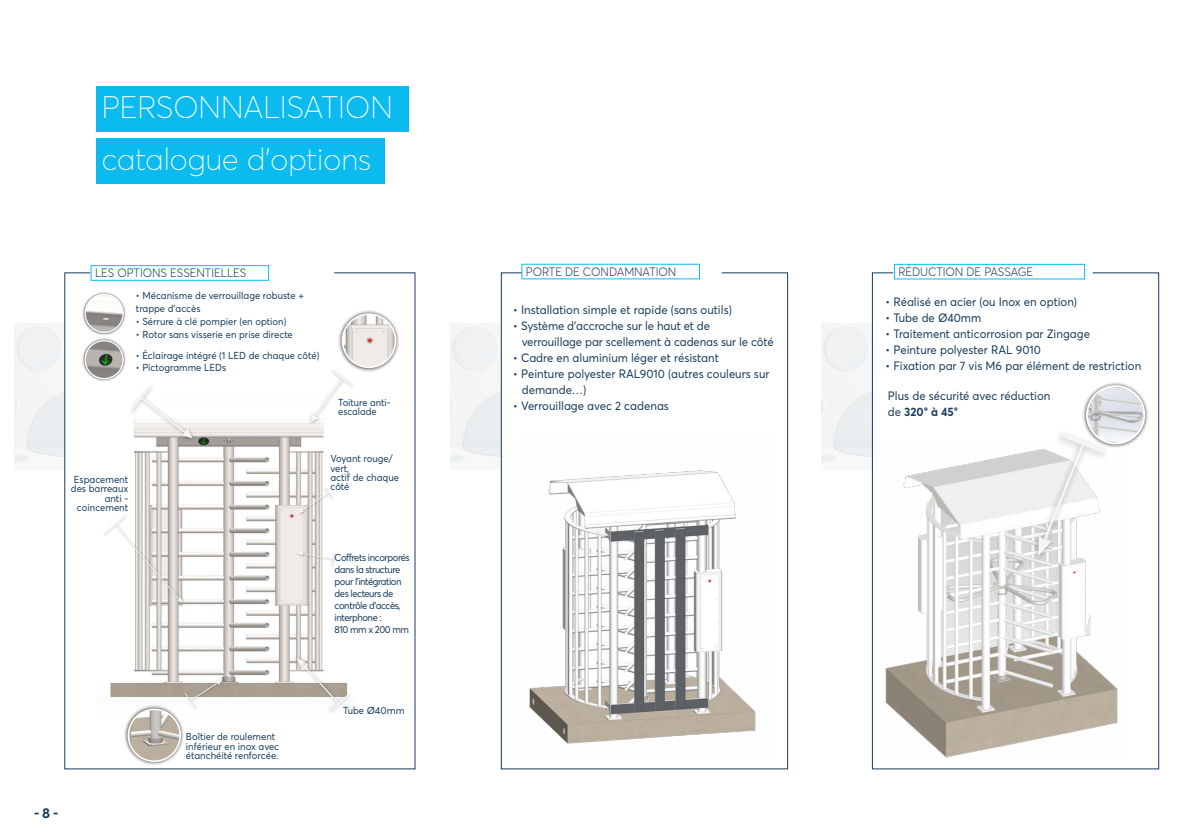
<style>
.page{position:relative;width:1191px;height:840px;background:#fff}
.page>*{position:absolute;margin:0;border:0;box-sizing:border-box;transform-origin:0 0}
.t1{font:100 30.8px/52.2px "Averta";color:#fff}
.t2{font:700 14px "Averta";color:#163b5c}
.t3{font:12px/16px "Averta";color:#163b5c;scale:.95 1}
.t4{font:300 12px "Averta";letter-spacing:-.005em;color:#163b5c;scale:.95 1}
.t5{font:10px/9.2px "Averta";color:#163b5c;scale:.95 1}
.t6{font:10px/12px "Averta";letter-spacing:-.05em;color:#163b5c;scale:.95 1}
.t7{font:10px/9.2px "Averta";color:#163b5c;scale:.93 1}
.s1{font-weight:700}
</style>
<div class="page">
<svg style="left:64px;top:272px;width:351px;height:496px"></svg>
<div style="left:96px;top:138px;width:288px;height:45px;background:#0bbbef"></div>
<div style="left:96px;top:86px;width:312px;height:45px;background:#0bbbef"></div>
<div style="left:98px;top:395px;width:259px;height:322px;background:#fff"></div>
<img style="left:110px;top:423px;width:214px;height:273px">
<div style="left:82px;top:291px;width:44px;height:44px;background:#000;opacity:.75"></div>
<img style="left:85px;top:294px;width:38px;height:38px;border-radius:19px">
<div style="left:84px;top:293px;width:40px;height:40px;border:1px solid #fff;border-radius:50%"></div>
<div style="left:337px;top:309px;width:63px;height:62px;background:#000;opacity:.75"></div>
<img style="left:342px;top:314px;width:53px;height:53px;border-radius:27px">
<div style="left:342px;top:313px;width:54px;height:55px;border:2px solid #fff;border-radius:50%"></div>
<div style="left:124px;top:704px;width:61px;height:61px;background:#000;opacity:.75"></div>
<img style="left:128px;top:709px;width:52px;height:51px;border-radius:26px">
<div style="left:128px;top:708px;width:53px;height:53px;border:2px solid #fff;border-radius:50%"></div>
<img style="left:123px;top:379px;width:88px;height:81px">
<svg style="left:131px;top:385px;width:62px;height:53px"></svg>
<img style="left:288px;top:482px;width:45px;height:41px">
<svg style="left:294px;top:486px;width:38px;height:33px"></svg>
<img style="left:181px;top:667px;width:52px;height:46px">
<svg style="left:185px;top:679px;width:37px;height:29px"></svg>
<img style="left:110px;top:511px;width:88px;height:106px">
<svg style="left:105px;top:515px;width:78px;height:87px"></svg>
<img style="left:291px;top:363px;width:68px;height:74px">
<svg style="left:310px;top:369px;width:43px;height:53px"></svg>
<img style="left:291px;top:541px;width:45px;height:27px">
<svg style="left:296px;top:545px;width:39px;height:21px"></svg>
<img style="left:280px;top:639px;width:69px;height:73px">
<svg style="left:288px;top:648px;width:60px;height:63px"></svg>
<div style="left:82px;top:337px;width:44px;height:44px;background:#000;opacity:.75"></div>
<img style="left:85px;top:340px;width:38px;height:38px;border-radius:19px">
<div style="left:84px;top:340px;width:40px;height:39px;border:1px solid #fff;border-radius:50%"></div>
<div style="left:91px;top:265px;width:178px;height:15px;border:1px solid #0bbbef"></div>
<div style="left:451px;top:323px;width:50px;height:146px;background:#f0f2f4"></div>
<svg style="left:501px;top:272px;width:287px;height:496px"></svg>
<img style="left:821px;top:323px;width:51px;height:146px">
<svg style="left:872px;top:272px;width:287px;height:496px"></svg>
<img style="left:516px;top:436px;width:257px;height:323px">
<img style="left:883px;top:440px;width:244px;height:319px">
<div style="left:1082px;top:381px;width:67px;height:67px;background:#000;opacity:.75"></div>
<img style="left:1087px;top:386px;width:57px;height:57px;border-radius:29px">
<div style="left:1086px;top:385px;width:59px;height:59px;border:2px solid #fff;border-radius:50%"></div>
<img style="left:1000px;top:421px;width:115px;height:159px">
<svg style="left:1015px;top:433px;width:91px;height:131px"></svg>
<div style="left:894px;top:264px;width:191px;height:15px;border:1px solid #0bbbef"></div>
<h1 class="t1" style="left:102px;top:81px;width:292px">PERSONNALISATION catalogue d’options</h1>
<p class="t4" style="left:95px;top:265px;width:161px">LES OPTIONS ESSENTIELLES</p>
<p class="t4" style="left:526px;top:264px;width:160px">PORTE DE CONDAMNATION</p>
<p class="t3" style="left:513px;top:301px;width:232px">• Installation simple et rapide (sans outils)</p>
<p class="t3" style="left:522px;top:317px;width:267px;text-indent:-9px">• Système d’accroche sur le haut et de<br>verrouillage par scellement à cadenas sur le côté</p>
<p class="t3" style="left:513px;top:349px;width:218px">• Cadre en aluminium léger et résistant</p>
<p class="t3" style="left:522px;top:365px;width:262px;text-indent:-9px">• Peinture polyester RAL9010 (autres couleurs sur demande…)</p>
<p class="t3" style="left:513px;top:397px;width:165px">• Verrouillage avec 2 cadenas</p>
<p class="t5" style="left:136px;top:290px;width:178px;line-height:12px">• Mécanisme de verrouillage robuste + trappe d’accès</p>
<p class="t5" style="left:136px;top:316px;width:160px">• Sérrure à clé pompier (en option)</p>
<p class="t5" style="left:136px;top:329px;width:167px">• Rotor sans visserie en prise directe</p>
<p class="t5" style="left:136px;top:350px;width:195px">• Éclairage intégré (1 LED de chaque côté)</p>
<p class="t5" style="left:136px;top:362px;width:97px">• Pictogramme LEDs</p>
<p class="t7" style="left:338px;top:397px;width:58px">Toiture anti&shy;escalade</p>
<p class="t5" style="left:71px;top:474px;width:62px;text-align:right">Espacement des barreaux anti - coincement</p>
<p class="t5" style="left:330px;top:454px;width:74px">Voyant rouge/ vert,<br>actif de chaque côté</p>
<p class="t6" style="left:335px;top:551px;width:81px">Coffrets incorporés dans la structure pour l’intégration des lecteurs de contrôle d’accès, interphone :<br>810 mm x 200 mm</p>
<p class="t2" style="left:34px;top:804px;width:26px">- 8 -</p>
<p class="t5" style="left:186px;top:731px;width:100px">Boîtier de roulement inférieur en inox avec étanchéité renforcée.</p>
<p class="t5" style="left:343px;top:705px;width:66px">Tube Ø40mm</p>
<p class="t4" style="left:898px;top:264px;width:143px">RÉDUCTION DE PASSAGE</p>
<p class="t3" style="left:885px;top:294px;width:203px">• Réalisé en acier (ou Inox en option)</p>
<p class="t3" style="left:885px;top:310px;width:102px">• Tube de Ø40mm</p>
<p class="t3" style="left:885px;top:326px;width:217px">• Traitement anticorrosion par Zingage</p>
<p class="t3" style="left:885px;top:342px;width:165px">• Peinture polyester RAL 9010</p>
<p class="t3" style="left:885px;top:358px;width:271px">• Fixation par 7 vis M6 par élément de restriction</p>
<p class="t3" style="left:888px;top:387px;width:173px">Plus de sécurité avec réduction de <span class="s1">320° à 45°</span></p>
</div>
